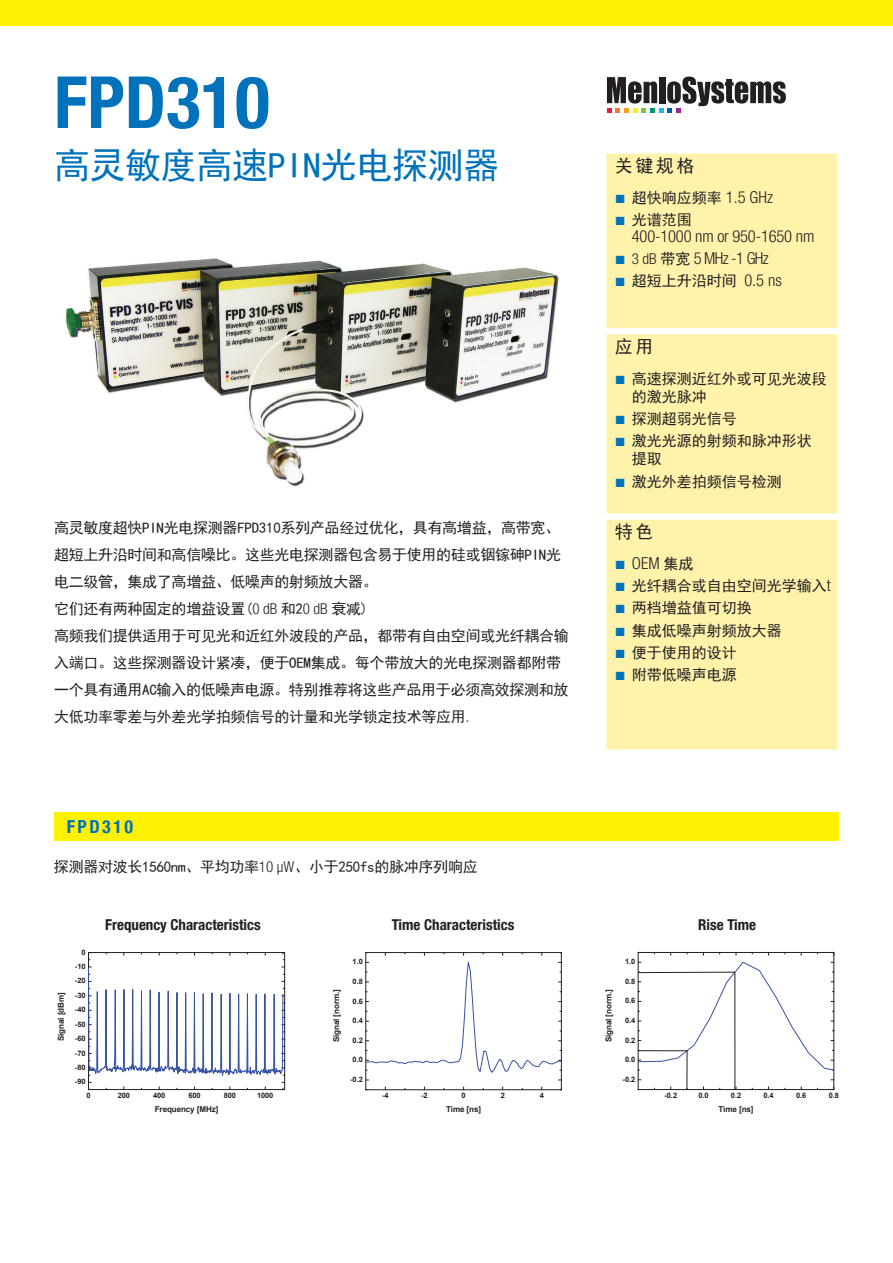
<style>
.page{position:relative;width:893px;height:1263px;background:#fff}
.page>*{position:absolute;margin:0;border:0;box-sizing:border-box;transform-origin:0 0}
.t1{font:700 condensed 72px "Helvetica Neue LT Com";color:#0072bc}
.t2{font:36px "Sim Hei";letter-spacing:-.01em;color:#0072bc}
.t3{font:18px "Sim Hei";letter-spacing:.14em;color:#231f20}
.t4{font:700 condensed 18px "Helvetica Neue LT Com";letter-spacing:.14em;color:#0072bc}
.t5{font:300 condensed 16.5px "Helvetica Neue LT Com";letter-spacing:-.01em;color:#231f20}
.t6{font:15px/27px "Sim Hei";letter-spacing:-.02em;color:#231f20}
.t7{font:15px/18px "Sim Hei";color:#231f20}
.t8{font:700 condensed 15px "Helvetica Neue LT Com";color:#231f20}
.t9{font:700 8.1px "Arial";letter-spacing:-.015em;color:#231f20}
.t10{font:700 7.5px "Arial";letter-spacing:-.015em;color:#231f20}
.s1{font-family:"Helvetica Neue LT Com";font-weight:300;font-stretch:condensed}
.s2{font-family:"Times New Roman";font-size:18px;color:#0072bc}
.s3{font-family:"Helvetica Neue LT Com";font-weight:300;font-stretch:condensed;font-size:16.5px}
.s4{font-family:"Times New Roman";font-weight:400;font-stretch:normal;font-size:18px;color:#0072bc}
.s5{font-size:15px}
.s6{font-family:"Sim Hei";font-weight:400;font-stretch:normal;font-size:15px}
</style>
<div class="page">
<hr style="left:88px;top:1089px;width:197px;height:1px;background:#231f20">
<hr style="left:88px;top:952px;width:1px;height:137px;background:#231f20">
<hr style="left:88px;top:952px;width:197px;height:1px;background:#231f20">
<hr style="left:284px;top:952px;width:1px;height:137px;background:#231f20">
<svg style="left:88px;top:966px;width:197px;height:110px"></svg>
<div style="left:0;top:0;width:893px;height:26px;background:#fff101"></div>
<img style="left:66px;top:258px;width:493px;height:229px">
<svg style="left:607px;top:77px;width:179px;height:36px"></svg>
<div style="left:606px;top:153px;width:231px;height:596px;background:#fff3ac"></div>
<div style="left:54px;top:812px;width:785px;height:28px;background:#fff101"></div>
<hr style="left:638px;top:1089px;width:196px;height:1px;background:#231f20">
<hr style="left:638px;top:952px;width:1px;height:137px;background:#231f20">
<hr style="left:638px;top:952px;width:196px;height:1px;background:#231f20">
<hr style="left:833px;top:952px;width:1px;height:137px;background:#231f20">
<svg style="left:638px;top:962px;width:196px;height:110px"></svg>
<hr style="left:687px;top:1051px;width:1px;height:38px;background:#231f20">
<hr style="left:639px;top:1050px;width:48px;height:1px;background:#231f20">
<hr style="left:735px;top:973px;width:1px;height:117px;background:#231f20">
<hr style="left:639px;top:972px;width:96px;height:1px;background:#231f20">
<hr style="left:366px;top:1089px;width:195px;height:1px;background:#231f20">
<hr style="left:365px;top:952px;width:1px;height:138px;background:#231f20">
<hr style="left:366px;top:952px;width:195px;height:1px;background:#231f20">
<hr style="left:561px;top:952px;width:1px;height:138px;background:#231f20">
<svg style="left:366px;top:962px;width:195px;height:111px"></svg>
<h1 class="t1" style="left:54px;top:59px;width:217px">FPD310</h1>
<h2 class="t2" style="left:54px;top:147px;width:447px">高灵敏度高速PIN光电探测器</h2>
<p class="t6" style="left:54px;top:515px;width:516px">高灵敏度超快PIN光电探测器FPD310系列产品经过优化，具有高增益，高带宽、超短上升沿时间和高信噪比。这些光电探测器包含易于使用的硅或铟镓砷PIN光电二级管，集成了高增益、低噪声的射频放大器。<br>它们还有两种固定的增益设置(<span class="s1">0 dB</span> 和2<span class="s1">0 dB</span> 衰减)<br>高频我们提供适用于可见光和近红外波段的产品，都带有自由空间或光纤耦合输入端口。这些探测器设计紧凑，便于OEM集成。每个带放大的光电探测器都附带一个具有通用AC输入的低噪声电源。特别推荐将这些产品用于必须高效探测和放大低功率零差与外差光学拍频信号的计量和光学锁定技术等应用.</p>
<p class="t4" style="left:67px;top:815px;width:68px">FPD310</p>
<p class="t6" style="left:54px;top:853px;width:425px">探测器对波长1560nm、平均功率<span class="s1">10 µW</span>、小于250fs的脉冲序列响应</p>
<p class="t3" style="left:615px;top:157px;width:81px">关键规格</p>
<p class="t6" style="left:615px;top:184px;width:159px"><span class="s2">■</span> 超快响应频率 <span class="s3">1.5 GHz</span></p>
<p class="t6" style="left:615px;top:207px;width:79px"><span class="s2">■</span> 光谱范围</p>
<p class="t5" style="left:632px;top:227px;width:184px">400-1000 nm or 950-1650 nm</p>
<p class="t5" style="left:615px;top:249px;width:155px"><span class="s4">■</span> <span class="s5">3 dB</span> <span class="s6">带宽</span> 5 MHz -1 GHz</p>
<p class="t7" style="left:615px;top:272px;width:169px"><span class="s2">■</span> 超短上升沿时间 <span class="s3">0.5 ns</span></p>
<p class="t3" style="left:615px;top:338px;width:40px">应用</p>
<p class="t7" style="left:632px;top:370px;width:196px;text-indent:-17px"><span class="s2">■</span> 高速探测近红外或可见光波段的激光脉冲</p>
<p class="t7" style="left:615px;top:410px;width:124px"><span class="s2">■</span> 探测超弱光信号</p>
<p class="t7" style="left:632px;top:432px;width:181px;text-indent:-17px"><span class="s2">■</span> 激光光源的射频和脉冲形状提取</p>
<p class="t7" style="left:615px;top:472px;width:169px"><span class="s2">■</span> 激光外差拍频信号检测</p>
<p class="t3" style="left:615px;top:523px;width:40px">特色</p>
<p class="t5" style="left:615px;top:554px;width:80px"><span class="s4">■</span> OEM <span class="s6">集成</span></p>
<p class="t7" style="left:615px;top:577px;width:217px"><span class="s2">■</span> 光纤耦合或自由空间光学输入<span class="s3">t</span></p>
<p class="t7" style="left:615px;top:599px;width:139px"><span class="s2">■</span> 两档增益值可切换</p>
<p class="t7" style="left:615px;top:621px;width:169px"><span class="s2">■</span> 集成低噪声射频放大器</p>
<p class="t7" style="left:615px;top:644px;width:124px"><span class="s2">■</span> 便于使用的设计</p>
<p class="t7" style="left:615px;top:666px;width:124px"><span class="s2">■</span> 附带低噪声电源</p>
<p class="t9" style="left:56px;top:1041px;width:50px;rotate:-90deg">Signal [dBm]</p>
<p class="t10" style="left:81px;top:947px;width:6px">0</p>
<p class="t10" style="left:75px;top:961px;width:12px">-10</p>
<p class="t10" style="left:75px;top:976px;width:12px">-20</p>
<p class="t10" style="left:75px;top:990px;width:12px">-30</p>
<p class="t10" style="left:75px;top:1005px;width:12px">-40</p>
<p class="t10" style="left:75px;top:1019px;width:12px">-50</p>
<p class="t10" style="left:75px;top:1033px;width:12px">-60</p>
<p class="t10" style="left:75px;top:1048px;width:12px">-70</p>
<p class="t10" style="left:75px;top:1062px;width:12px">-80</p>
<p class="t10" style="left:75px;top:1077px;width:12px">-90</p>
<p class="t8" style="left:105px;top:916px;width:157px">Frequency Characteristics</p>
<p class="t8" style="left:392px;top:916px;width:124px">Time Characteristics</p>
<p class="t8" style="left:698px;top:916px;width:59px">Rise Time</p>
<p class="t9" style="left:331px;top:1042px;width:54px;rotate:-90deg">Signal [norm.]</p>
<p class="t10" style="left:353px;top:957px;width:12px">1.0</p>
<p class="t10" style="left:353px;top:976px;width:12px">0.8</p>
<p class="t10" style="left:353px;top:996px;width:12px">0.6</p>
<p class="t10" style="left:353px;top:1015px;width:12px">0.4</p>
<p class="t10" style="left:353px;top:1035px;width:12px">0.2</p>
<p class="t10" style="left:353px;top:1055px;width:12px">0.0</p>
<p class="t10" style="left:350px;top:1074px;width:14px">-0.2</p>
<p class="t9" style="left:603px;top:1042px;width:54px;rotate:-90deg">Signal [norm.]</p>
<p class="t10" style="left:625px;top:957px;width:12px">1.0</p>
<p class="t10" style="left:625px;top:976px;width:12px">0.8</p>
<p class="t10" style="left:625px;top:996px;width:12px">0.6</p>
<p class="t10" style="left:625px;top:1015px;width:12px">0.4</p>
<p class="t10" style="left:625px;top:1035px;width:12px">0.2</p>
<p class="t10" style="left:625px;top:1054px;width:12px">0.0</p>
<p class="t10" style="left:623px;top:1074px;width:14px">-0.2</p>
<p class="t10" style="left:86px;top:1091px;width:6px">0</p>
<p class="t10" style="left:118px;top:1091px;width:14px">200</p>
<p class="t10" style="left:153px;top:1091px;width:14px">400</p>
<p class="t10" style="left:188px;top:1091px;width:14px">600</p>
<p class="t10" style="left:224px;top:1091px;width:14px">800</p>
<p class="t10" style="left:257px;top:1091px;width:18px">1000</p>
<p class="t9" style="left:155px;top:1103px;width:65px">Frequency [MHz]</p>
<p class="t10" style="left:382px;top:1091px;width:8px">-4</p>
<p class="t10" style="left:421px;top:1091px;width:8px">-2</p>
<p class="t10" style="left:462px;top:1091px;width:6px">0</p>
<p class="t10" style="left:501px;top:1091px;width:6px">2</p>
<p class="t10" style="left:540px;top:1091px;width:6px">4</p>
<p class="t9" style="left:446px;top:1103px;width:37px">Time [ns]</p>
<p class="t10" style="left:664px;top:1091px;width:14px">-0.2</p>
<p class="t10" style="left:698px;top:1091px;width:12px">0.0</p>
<p class="t10" style="left:731px;top:1091px;width:12px">0.2</p>
<p class="t10" style="left:763px;top:1091px;width:12px">0.4</p>
<p class="t10" style="left:796px;top:1091px;width:12px">0.6</p>
<p class="t10" style="left:829px;top:1091px;width:12px">0.8</p>
<p class="t9" style="left:718px;top:1103px;width:37px">Time [ns]</p>
</div>
